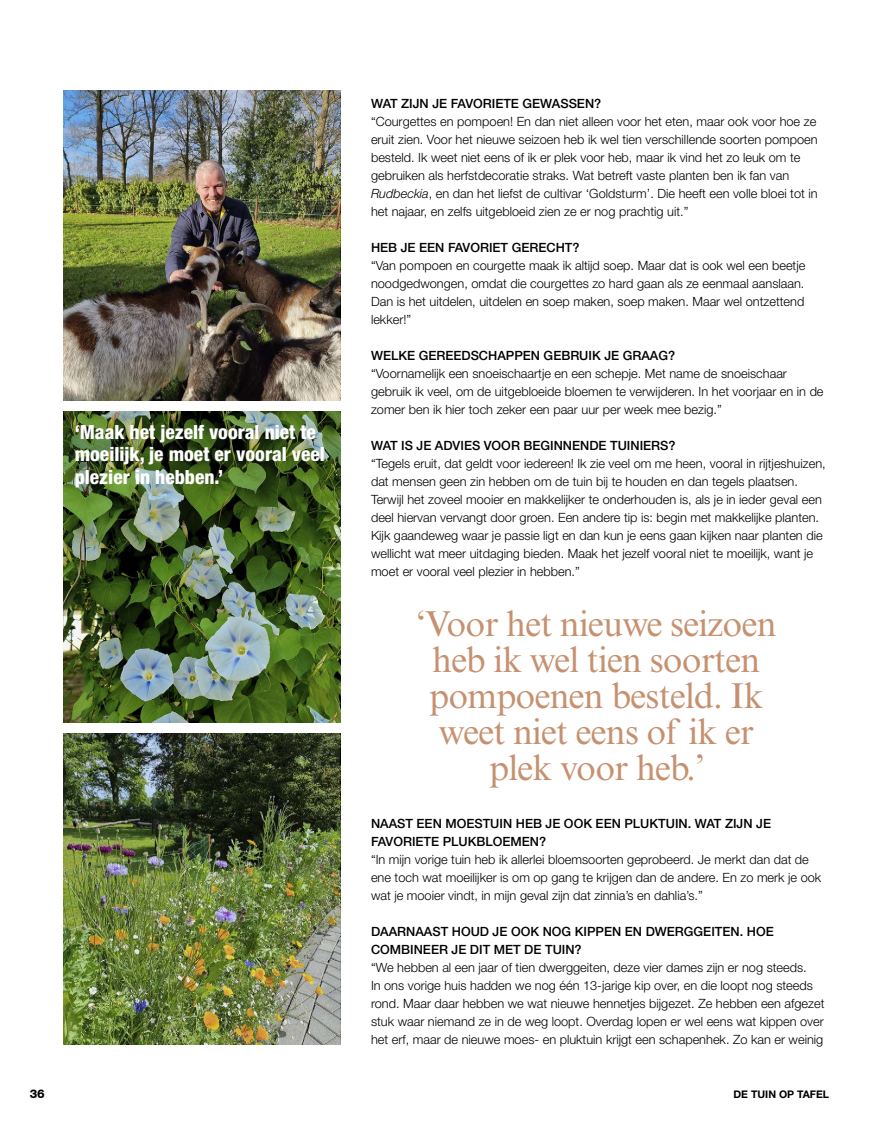
<style>
.page{position:relative;width:893px;height:1127px;background:#fff}
.page>*{position:absolute;margin:0;border:0;box-sizing:border-box;transform-origin:0 0}
.t1{font:36px/36px "Times New Roman MT Std";letter-spacing:-.02em;color:#c69170;text-align:center}
.t2{font:800 condensed 19.5px/22.5px "Helvetica Neue LT Std";color:#fff}
.t3{font:300 12.75px/18px "Helvetica Neue LT Std";color:#000}
.t4{font:500 12.75px/18px "Helvetica Neue LT Std";color:#000}
.t5{font:800 12px "Helvetica Neue LT Std";color:#000}
.t6{font:700 10.5px "Helvetica Neue LT Std";color:#000}
.s1{font-style:italic}
</style>
<div class="page">
<img style="left:64px;top:90px;width:276px;height:311px">
<img style="left:64px;top:412px;width:276px;height:310px">
<img style="left:64px;top:733px;width:276px;height:311px">
<h2 class="t2" style="left:75px;top:420px;width:252px">‘Maak het jezelf vooral niet te moeilijk, je moet er vooral veel plezier in hebben.’</h2>
<p class="t4" style="left:371px;top:94px;width:232px">WAT ZIJN JE FAVORIETE GEWASSEN?</p>
<p class="t3" style="left:371px;top:112px;width:448px">“Courgettes en pompoen! En dan niet alleen voor het eten, maar ook voor hoe ze eruit zien. Voor het nieuwe seizoen heb ik wel tien verschillende soorten pompoen besteld. Ik weet niet eens of ik er plek voor heb, maar ik vind het zo leuk om te gebruiken als herfstdecoratie straks. Wat betreft vaste planten ben ik fan van <span class="s1">Rudbeckia</span>, en dan het liefst de cultivar ‘Goldsturm’. Die heeft een volle bloei tot in het najaar, en zelfs uitgebloeid zien ze er nog prachtig uit.”</p>
<p class="t4" style="left:371px;top:238px;width:210px">HEB JE EEN FAVORIET GERECHT?</p>
<p class="t3" style="left:371px;top:256px;width:436px;text-align:justify">“Van pompoen en courgette maak ik altijd soep. Maar dat is ook wel een beetje noodgedwongen, omdat die courgettes zo hard gaan als ze eenmaal aanslaan.<br>Dan is het uitdelen, uitdelen en soep maken, soep maken. Maar wel ontzettend lekker!”</p>
<p class="t4" style="left:371px;top:346px;width:306px">WELKE GEREEDSCHAPPEN GEBRUIK JE GRAAG?</p>
<p class="t3" style="left:371px;top:364px;width:454px">“Voornamelijk een snoeischaartje en een schepje. Met name de snoeischaar gebruik ik veel, om de uitgebloeide bloemen te verwijderen. In het voorjaar en in de zomer ben ik hier toch zeker een paar uur per week mee bezig.”</p>
<p class="t4" style="left:371px;top:436px;width:306px">WAT IS JE ADVIES VOOR BEGINNENDE TUINIERS?</p>
<p class="t3" style="left:371px;top:454px;width:456px">“Tegels eruit, dat geldt voor iedereen! Ik zie veel om me heen, vooral in rijtjeshuizen, dat mensen geen zin hebben om de tuin bij te houden en dan tegels plaatsen.<br>Terwijl het zoveel mooier en makkelijker te onderhouden is, als je in ieder geval een deel hiervan vervangt door groen. Een andere tip is: begin met makkelijke planten.<br>Kijk gaandeweg waar je passie ligt en dan kun je eens gaan kijken naar planten die wellicht wat meer uitdaging bieden. Maak het jezelf vooral niet te moeilijk, want je moet er vooral veel plezier in hebben.”</p>
<h1 class="t1" style="left:416px;top:606px;width:362px">‘Voor het nieuwe seizoen heb ik wel tien soorten pompoenen besteld. Ik weet niet eens of ik er plek voor heb.’</h1>
<p class="t4" style="left:371px;top:814px;width:402px">NAAST EEN MOESTUIN HEB JE OOK EEN PLUKTUIN. WAT ZIJN JE<br>FAVORIETE PLUKBLOEMEN?</p>
<p class="t3" style="left:371px;top:850px;width:452px">“In mijn vorige tuin heb ik allerlei bloemsoorten geprobeerd. Je merkt dan dat de ene toch wat moeilijker is om op gang te krijgen dan de andere. En zo merk je ook wat je mooier vindt, in mijn geval zijn dat zinnia’s en dahlia’s.”</p>
<p class="t4" style="left:371px;top:922px;width:404px">DAARNAAST HOUD JE OOK NOG KIPPEN EN DWERGGEITEN. HOE<br>COMBINEER JE DIT MET DE TUIN?</p>
<p class="t3" style="left:371px;top:958px;width:455px">“We hebben al een jaar of tien dwerggeiten, deze vier dames zijn er nog steeds.<br>In ons vorige huis hadden we nog één 13-jarige kip over, en die loopt nog steeds rond. Maar daar hebben we wat nieuwe hennetjes bijgezet. Ze hebben een afgezet stuk waar niemand ze in de weg loopt. Overdag lopen er wel eens wat kippen over het erf, maar de nieuwe moes- en pluktuin krijgt een schapenhek. Zo kan er weinig</p>
<p class="t5" style="left:30px;top:1087px;width:17px">36</p>
<p class="t6" style="left:733px;top:1088px;width:97px">DE TUIN OP TAFEL</p>
</div>
